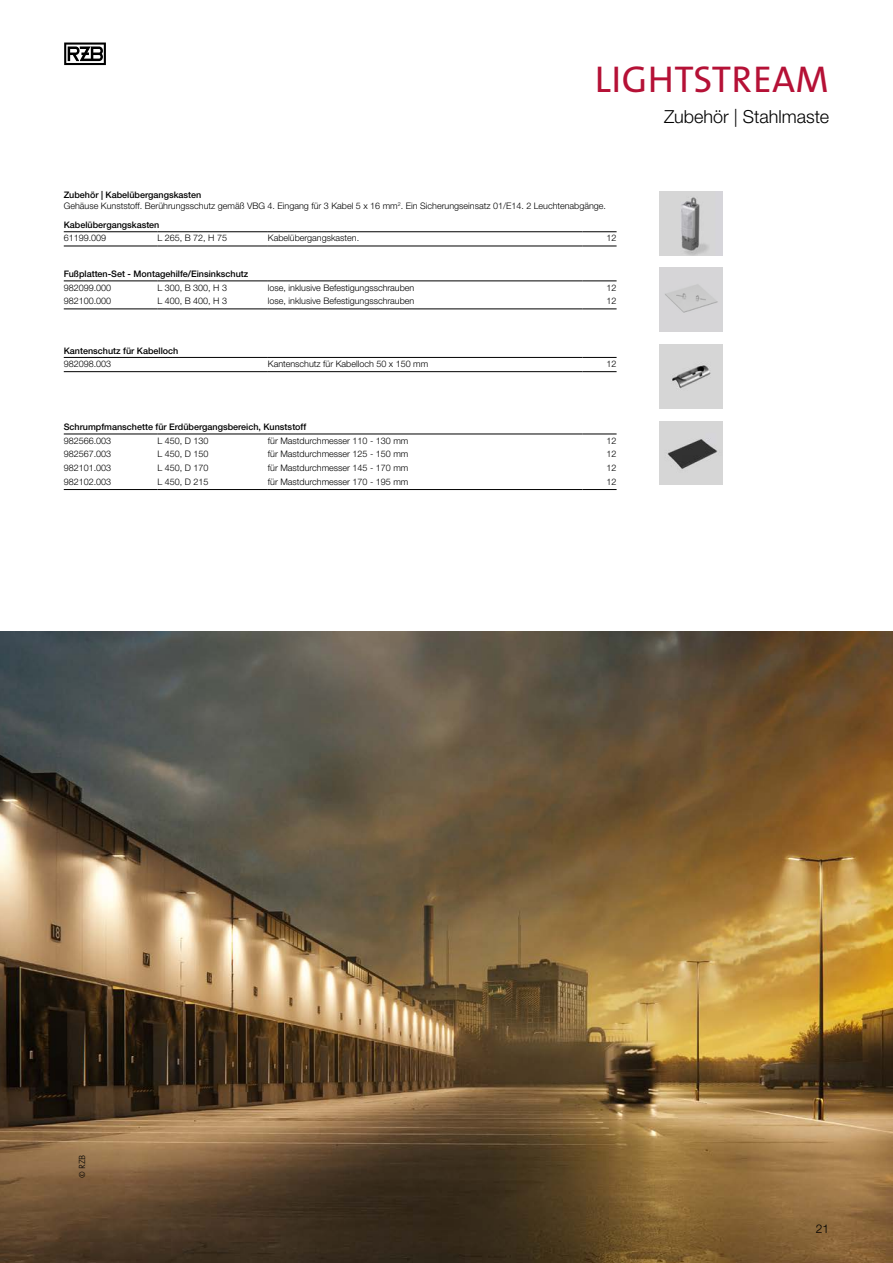
<style>
.page{position:relative;width:893px;height:1263px;background:#fff}
.page>*{position:absolute;margin:0;border:0;box-sizing:border-box;transform-origin:0 0}
.t1{font:37.5px "The Sans B W5 Plain";letter-spacing:.015em;color:#b51136}
.t2{font:300 18px "Helvetica Neue LTW1 G";color:#000}
.t3{font:300 12px "Helvetica Neue LTW1 G";color:#000}
.t4{font:300 9px/10.8px "Helvetica Neue LTW1 G";color:#000}
.t5{font:500 9px "Helvetica Neue LTW1 G";color:#000}
.t6{font:300 9px "The Sans B W3";color:#000}
.s1{font-weight:500}
</style>
<div class="page">
<img style="left:659px;top:192px;width:64px;height:64px">
<img style="left:659px;top:268px;width:64px;height:64px">
<img style="left:659px;top:344px;width:64px;height:64px">
<img style="left:659px;top:421px;width:64px;height:64px">
<img style="left:0;top:631px;width:893px;height:632px">
<hr style="left:64px;top:281px;width:93px;height:1px;background:#000">
<hr style="left:157px;top:281px;width:111px;height:1px;background:#000">
<hr style="left:268px;top:281px;width:315px;height:1px;background:#000">
<hr style="left:583px;top:281px;width:34px;height:1px;background:#000">
<hr style="left:64px;top:309px;width:93px;height:1px;background:#000">
<hr style="left:157px;top:309px;width:111px;height:1px;background:#000">
<hr style="left:268px;top:309px;width:315px;height:1px;background:#000">
<hr style="left:583px;top:309px;width:34px;height:1px;background:#000">
<hr style="left:64px;top:231px;width:93px;height:1px;background:#000">
<hr style="left:64px;top:246px;width:93px;height:1px;background:#000">
<hr style="left:157px;top:231px;width:111px;height:1px;background:#000">
<hr style="left:157px;top:246px;width:111px;height:1px;background:#000">
<hr style="left:268px;top:231px;width:315px;height:1px;background:#000">
<hr style="left:268px;top:246px;width:315px;height:1px;background:#000">
<hr style="left:583px;top:231px;width:34px;height:1px;background:#000">
<hr style="left:583px;top:246px;width:34px;height:1px;background:#000">
<hr style="left:64px;top:357px;width:204px;height:1px;background:#000">
<hr style="left:64px;top:371px;width:204px;height:1px;background:#000">
<hr style="left:268px;top:357px;width:315px;height:1px;background:#000">
<hr style="left:268px;top:371px;width:315px;height:1px;background:#000">
<hr style="left:583px;top:357px;width:34px;height:1px;background:#000">
<hr style="left:583px;top:371px;width:34px;height:1px;background:#000">
<hr style="left:64px;top:434px;width:93px;height:1px;background:#000">
<hr style="left:157px;top:434px;width:111px;height:1px;background:#000">
<hr style="left:268px;top:434px;width:315px;height:1px;background:#000">
<hr style="left:583px;top:434px;width:34px;height:1px;background:#000">
<hr style="left:64px;top:489px;width:93px;height:1px;background:#000">
<hr style="left:157px;top:489px;width:111px;height:1px;background:#000">
<hr style="left:268px;top:489px;width:315px;height:1px;background:#000">
<hr style="left:583px;top:489px;width:34px;height:1px;background:#000">
<svg style="left:64px;top:43px;width:42px;height:22px"></svg>
<h1 class="t1" style="left:595px;top:55px;width:236px">LIGHTSTREAM</h1>
<p class="t4" style="left:64px;top:189px;width:544px"><span class="s1">Zubehör | Kabelübergangskasten<br></span>Gehäuse Kunststoff. Berührungsschutz gemäß VBG 4. Eingang für 3 Kabel 5 x 16 mm<sup>2</sup>. Ein Sicherungseinsatz 01/E14. 2 Leuchtenabgänge.</p>
<p class="t5" style="left:64px;top:220px;width:97px">Kabelübergangskasten</p>
<p class="t4" style="left:64px;top:233px;width:44px">61199.009</p>
<p class="t4" style="left:157px;top:233px;width:71px">L 265, B 72, H 75</p>
<p class="t4" style="left:268px;top:233px;width:93px">Kabelübergangskasten.</p>
<p class="t4" style="left:607px;top:233px;width:12px">12</p>
<p class="t5" style="left:64px;top:269px;width:186px">Fußplatten-Set - Montagehilfe/Einsinkschutz</p>
<p class="t4" style="left:64px;top:282px;width:49px">982099.000</p>
<p class="t4" style="left:157px;top:282px;width:71px">L 300, B 300, H 3</p>
<p class="t4" style="left:268px;top:282px;width:148px">lose, inklusive Befestigungsschrauben</p>
<p class="t4" style="left:607px;top:282px;width:12px">12</p>
<p class="t4" style="left:64px;top:296px;width:49px">982100.000</p>
<p class="t4" style="left:157px;top:296px;width:71px">L 400, B 400, H 3</p>
<p class="t4" style="left:268px;top:296px;width:148px">lose, inklusive Befestigungsschrauben</p>
<p class="t4" style="left:607px;top:296px;width:12px">12</p>
<p class="t5" style="left:64px;top:345px;width:116px">Kantenschutz für Kabelloch</p>
<p class="t4" style="left:64px;top:358px;width:49px">982098.003</p>
<p class="t4" style="left:268px;top:358px;width:162px">Kantenschutz für Kabelloch 50 x 150 mm</p>
<p class="t4" style="left:607px;top:358px;width:12px">12</p>
<p class="t5" style="left:64px;top:422px;width:244px">Schrumpfmanschette für Erdübergangsbereich, Kunststoff</p>
<p class="t4" style="left:64px;top:435px;width:49px">982566.003</p>
<p class="t4" style="left:157px;top:435px;width:53px">L 450, D 130</p>
<p class="t4" style="left:268px;top:435px;width:142px">für Mastdurchmesser 110 - 130 mm</p>
<p class="t4" style="left:607px;top:435px;width:12px">12</p>
<p class="t4" style="left:64px;top:449px;width:49px">982567.003</p>
<p class="t4" style="left:157px;top:449px;width:53px">L 450, D 150</p>
<p class="t4" style="left:268px;top:449px;width:142px">für Mastdurchmesser 125 - 150 mm</p>
<p class="t4" style="left:607px;top:449px;width:12px">12</p>
<p class="t4" style="left:64px;top:462px;width:49px">982101.003</p>
<p class="t4" style="left:157px;top:462px;width:53px">L 450, D 170</p>
<p class="t4" style="left:268px;top:462px;width:142px">für Mastdurchmesser 145 - 170 mm</p>
<p class="t4" style="left:607px;top:462px;width:12px">12</p>
<p class="t4" style="left:64px;top:476px;width:49px">982102.003</p>
<p class="t4" style="left:157px;top:476px;width:53px">L 450, D 215</p>
<p class="t4" style="left:268px;top:476px;width:142px">für Mastdurchmesser 170 - 195 mm</p>
<p class="t4" style="left:607px;top:476px;width:12px">12</p>
<h2 class="t2" style="left:664px;top:106px;width:167px">Zubehör | Stahlmaste</h2>
<p class="t6" style="left:76px;top:1178px;width:25px;rotate:-90deg">© RZB</p>
<h3 class="t3" style="left:816px;top:1222px;width:15px">21</h3>
</div>
